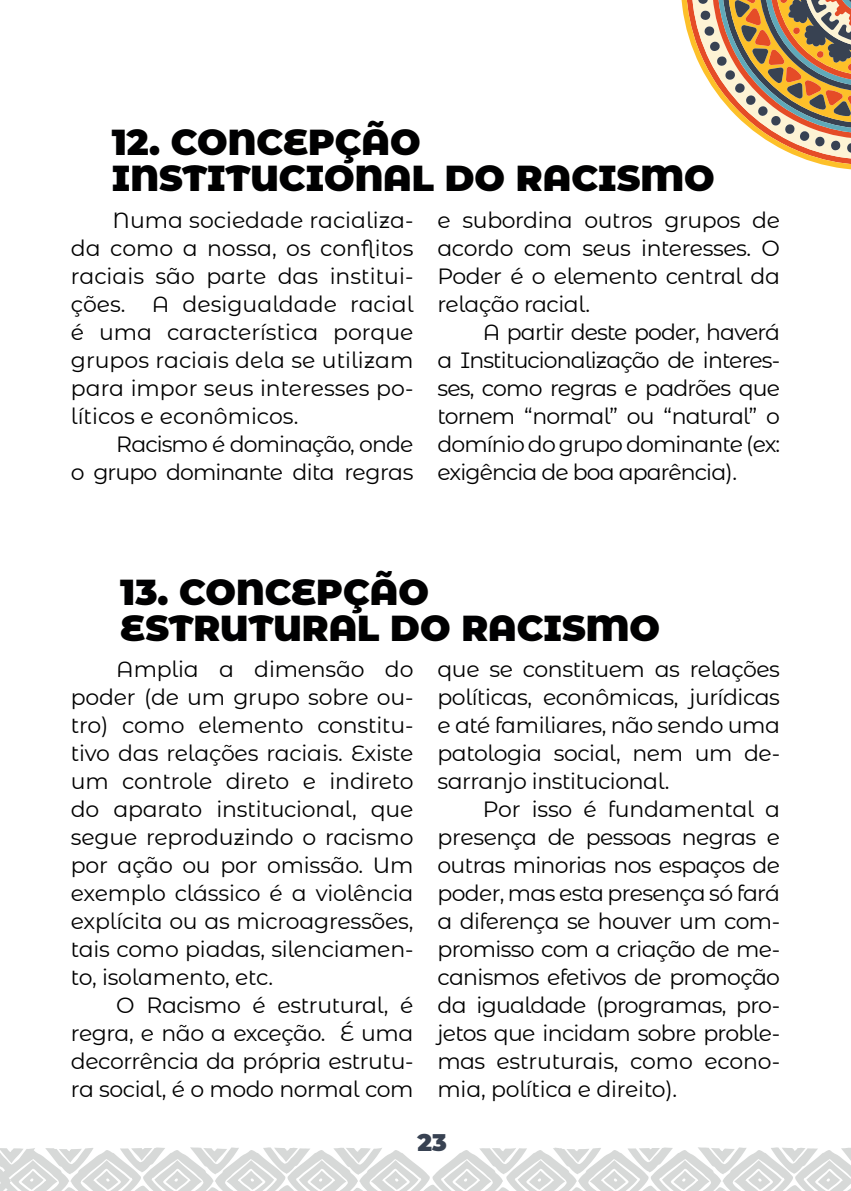
<style>
.page{position:relative;width:851px;height:1191px;background:#fff}
.page>*{position:absolute;margin:0;border:0;box-sizing:border-box;transform-origin:0 0}
.t1{font:900 36px/36px "Montserrat Alternates";color:#000001}
.t2{font:900 24px "Montserrat Alternates";color:#384252}
.t3{font:22px/28px "Montserrat Alternates";letter-spacing:-.02em;color:#000001;text-align:justify}
.t4{font:22px/28px "Montserrat Alternates";letter-spacing:-.04em;color:#000001;text-align:right}
</style>
<div class="page">
<svg style="left:0;top:1147px;width:850px;height:44px"></svg>
<svg style="left:681px;top:0;width:169px;height:170px"></svg>
<h1 class="t1" style="left:112px;top:122px;width:604px">12. CONCEPÇÃO<br>INSTITUCIONAL DO RACISMO</h1>
<p class="t3" style="left:71px;top:205px;width:344px;text-indent:41px">Numa sociedade racializa&shy;da como a nossa, os conflitos raciais são parte das institui&shy;ções. A desigualdade racial é uma característica porque grupos raciais dela se utilizam para impor seus interesses po&shy;líticos e econômicos.</p>
<p class="t4" style="left:71px;top:429px;width:344px">Racismo é dominação, onde<br>o grupo dominante dita regras</p>
<p class="t3" style="left:437px;top:205px;width:344px">e subordina outros grupos de acordo com seus interesses. O Poder é o elemento central da relação racial.</p>
<p class="t3" style="left:437px;top:317px;width:344px;text-indent:45px">A partir deste poder, haverá a Institucionalização de interes&shy;ses, como regras e padrões que tornem “normal” ou “natural” o domínio do grupo dominante (ex: exigência de boa aparência).</p>
<h1 class="t1" style="left:120px;top:572px;width:541px">13. CONCEPÇÃO<br>ESTRUTURAL DO RACISMO</h1>
<p class="t3" style="left:71px;top:654px;width:344px;text-indent:45px">Amplia a dimensão do poder (de um grupo sobre ou&shy;tro) como elemento constitu&shy;tivo das relações raciais. Existe um controle direto e indireto do aparato institucional, que segue reproduzindo o racismo por ação ou por omissão. Um exemplo clássico é a violência explícita ou as microagressões, tais como piadas, silenciamen&shy;to, isolamento, etc.</p>
<p class="t3" style="left:71px;top:990px;width:344px;text-indent:45px">O Racismo é estrutural, é regra, e não a exceção. É uma decorrência da própria estrutu&shy;ra social, é o modo normal com</p>
<p class="t3" style="left:437px;top:654px;width:344px">que se constituem as relações políticas, econômicas, jurídicas e até familiares, não sendo uma patologia social, nem um de&shy;sarranjo institucional.</p>
<p class="t3" style="left:437px;top:794px;width:344px;text-indent:45px">Por isso é fundamental a presença de pessoas negras e outras minorias nos espaços de poder, mas esta presença só fará a diferença se houver um com&shy;promisso com a criação de me&shy;canismos efetivos de promoção da igualdade (programas, pro&shy;jetos que incidam sobre proble&shy;mas estruturais, como econo&shy;mia, política e direito).</p>
<p class="t2" style="left:417px;top:1124px;width:31px">23</p>
</div>
